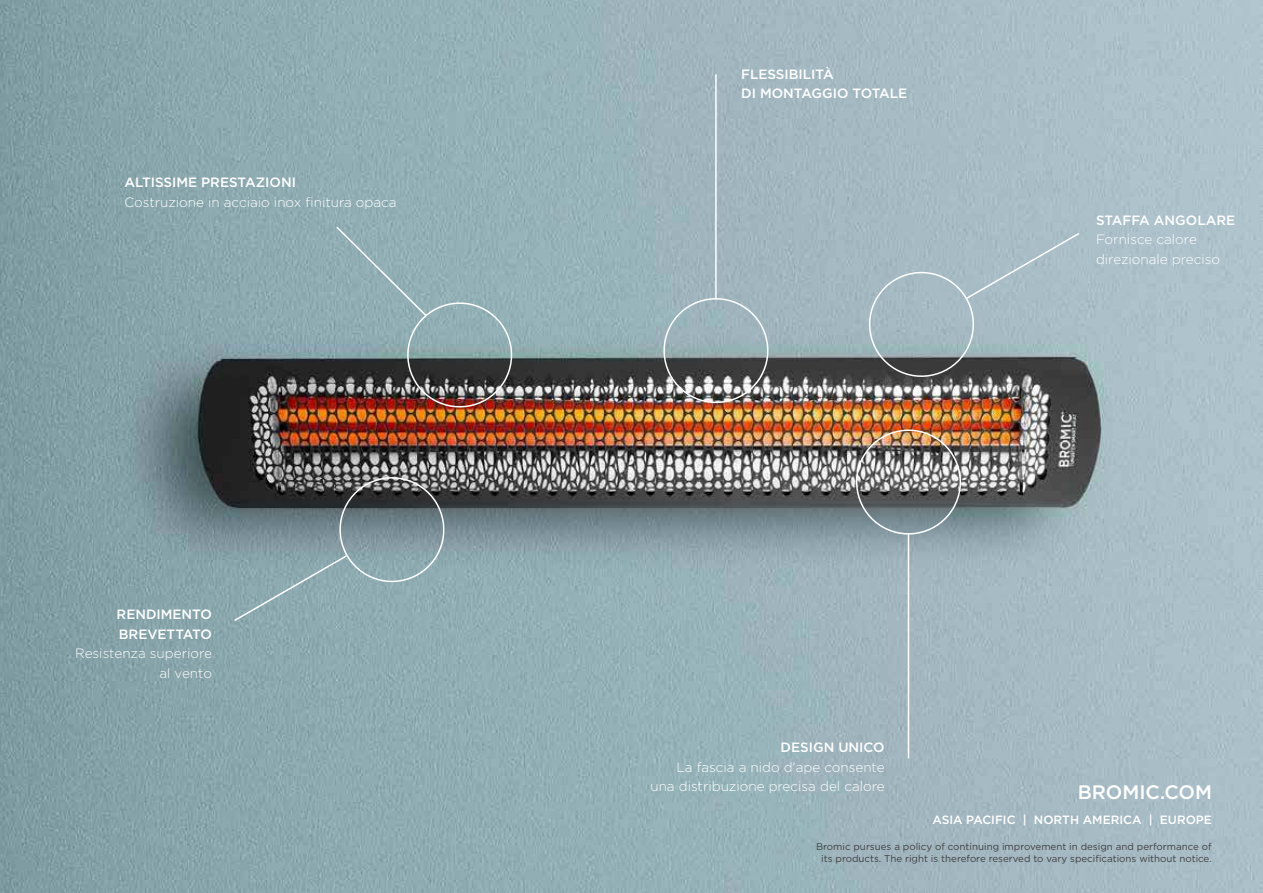
<style>
.page{position:relative;width:1263px;height:893px;background:#fff}
.page>*{position:absolute;margin:0;border:0;box-sizing:border-box;transform-origin:0 0}
.t1{font:500 19.5px "Gotham";color:#fff}
.t2{font:300 13.5px/19.5px "Gotham";color:#fff;text-align:right}
.t3{font:500 13.5px/19.5px "Gotham";color:#fff}
.t4{font:500 12px "Gotham";color:#fff}
.t5{font:9.75px/11.7px "Gotham";color:#414042;text-align:center}
</style>
<div class="page">
<img style="left:0;top:0;width:1263px;height:893px">
<img style="left:849px;top:423px;width:119px;height:118px">
<hr style="left:908px;top:533px;width:1px;height:225px;background:#fff">
<img style="left:657px;top:291px;width:118px;height:119px">
<hr style="left:715px;top:74px;width:2px;height:225px;background:#fff">
<svg style="left:232px;top:468px;width:219px;height:155px;background:#77898f"></svg>
<svg style="left:862px;top:231px;width:219px;height:155px;background:#95a6ad"></svg>
<svg style="left:335px;top:225px;width:184px;height:191px;background:#848f90"></svg>
<p class="t3" style="left:124px;top:173px;width:173px">ALTISSIME PRESTAZIONI</p>
<p class="t2" style="left:124px;top:192px;width:274px">Costruzione in acciaio inox finitura opaca</p>
<p class="t3" style="left:117px;top:605px;width:97px">RENDIMENTO<br>BREVETTATO</p>
<p class="t2" style="left:75px;top:644px;width:138px">Resistenza superiore al vento</p>
<p class="t3" style="left:741px;top:64px;width:168px">FLESSIBILITÀ<br>DI MONTAGGIO TOTALE</p>
<p class="t3" style="left:1096px;top:210px;width:141px">STAFFA ANGOLARE</p>
<p class="t2" style="left:1096px;top:230px;width:126px;text-align:left">Fornisce calore direzionale preciso</p>
<p class="t3" style="left:780px;top:737px;width:106px">DESIGN UNICO</p>
<p class="t2" style="left:650px;top:757px;width:236px">La fascia a nido d'ape consente una distribuzione precisa del calore</p>
<h1 class="t1" style="left:1078px;top:781px;width:136px">BROMIC.COM</h1>
<p class="t4" style="left:932px;top:813px;width:281px">ASIA PACIFIC | NORTH AMERICA | EUROPE</p>
<p class="t5" style="left:816px;top:841px;width:397px">Bromic pursues a policy of continuing improvement in design and performance of its products. The right is therefore reserved to vary specifications without notice.</p>
</div>
